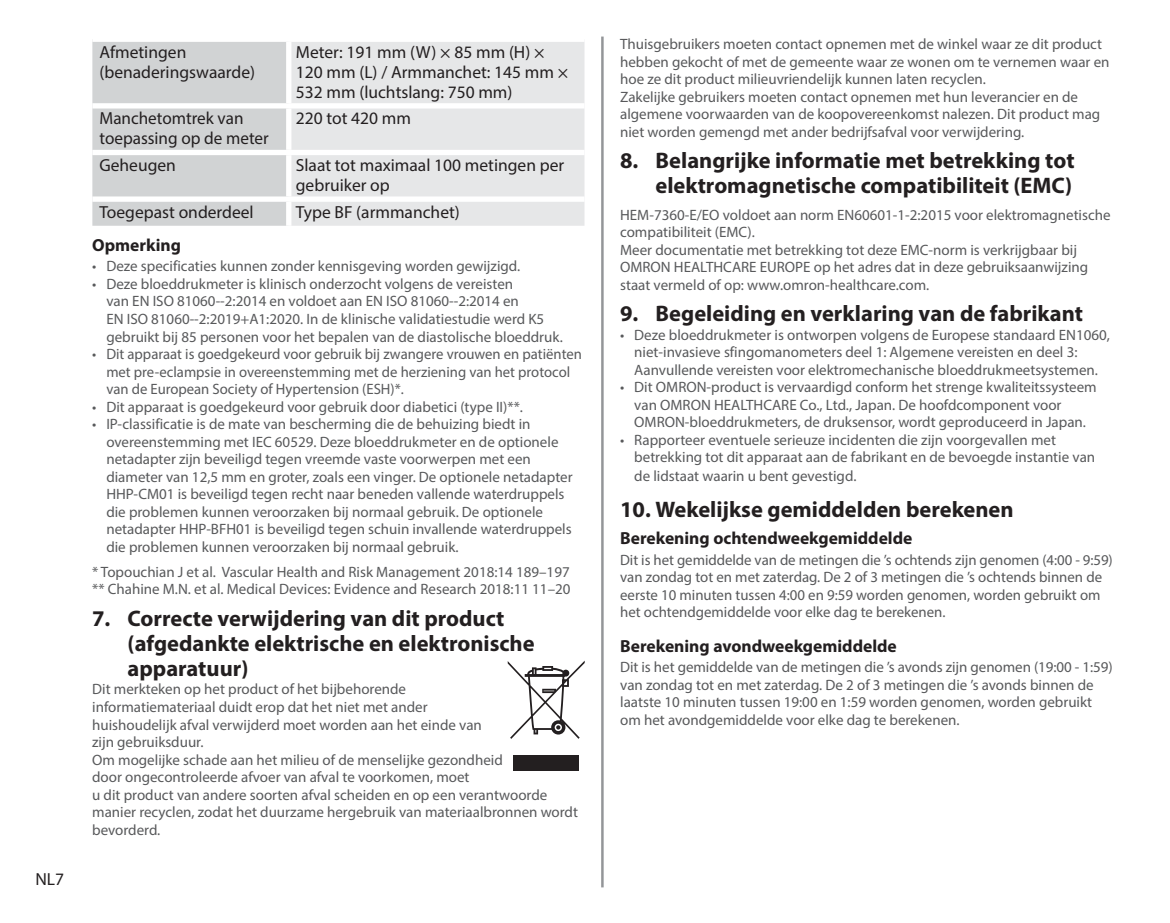
<style>
.page{position:relative;width:1170px;height:923px;background:#fff}
.page>*{position:absolute;margin:0;border:0;box-sizing:border-box;transform-origin:0 0}
.t1{font:700 22.5px/25px "Myriad Pro";color:#231f20}
.t2{font:17.5px/20px "Myriad Pro";color:#231f20}
.t3{font:700 17.5px "Myriad Pro";color:#231f20}
.t4{font:15px/17.5px "Myriad Pro";color:#58595b}
</style>
<div class="page">
<hr style="left:601px;top:37px;width:3px;height:850px;background:#939598">
<div style="left:92px;top:42px;width:194px;height:184px;background:#d1d3d4"></div>
<div style="left:291px;top:42px;width:294px;height:184px;background:#e6e7e8"></div>
<div style="left:92px;top:103px;width:493px;height:5px;background:#fff"></div>
<div style="left:92px;top:150px;width:493px;height:5px;background:#fff"></div>
<div style="left:92px;top:196px;width:493px;height:6px;background:#fff"></div>
<div style="left:513px;top:754px;width:66px;height:16px;background:#231f20"></div>
<svg style="left:508px;top:660px;width:77px;height:79px"></svg>
<p class="t2" style="left:35px;top:870px;width:30px">NL7</p>
<p class="t2" style="left:99px;top:44px;width:157px">Afmetingen (benaderingswaarde)</p>
<p class="t2" style="left:296px;top:44px;width:274px">Meter: 191 mm (W) × 85 mm (H) ×<br>120 mm (L) / Armmanchet: 145 mm ×<br>532 mm (luchtslang: 750 mm)</p>
<p class="t2" style="left:99px;top:110px;width:171px">Manchetomtrek van toepassing op de meter</p>
<p class="t2" style="left:296px;top:110px;width:117px">220 tot 420 mm</p>
<p class="t2" style="left:99px;top:157px;width:78px">Geheugen</p>
<p class="t2" style="left:296px;top:157px;width:270px">Slaat tot maximaal 100 metingen per gebruiker op</p>
<p class="t2" style="left:99px;top:204px;width:156px">Toegepast onderdeel</p>
<p class="t2" style="left:296px;top:204px;width:165px">Type BF (armmanchet)</p>
<p class="t3" style="left:92px;top:239px;width:90px">Opmerking</p>
<p class="t4" style="left:92px;top:259px;width:430px">• Deze specificaties kunnen zonder kennisgeving worden gewijzigd.</p>
<p class="t4" style="left:106px;top:277px;width:458px;text-indent:-14px">• Deze bloeddrukmeter is klinisch onderzocht volgens de vereisten<br>van EN ISO 81060--2:2014 en voldoet aan EN ISO 81060--2:2014 en<br>EN ISO 81060--2:2019+A1:2020. In de klinische validatiestudie werd K5 gebruikt bij 85 personen voor het bepalen van de diastolische bloeddruk.</p>
<p class="t4" style="left:106px;top:347px;width:477px;text-indent:-14px">• Dit apparaat is goedgekeurd voor gebruik bij zwangere vrouwen en patiënten met pre-eclampsie in overeenstemming met de herziening van het protocol van de European Society of Hypertension (ESH)*.</p>
<p class="t4" style="left:92px;top:399px;width:432px">• Dit apparaat is goedgekeurd voor gebruik door diabetici (type II)**.</p>
<p class="t4" style="left:106px;top:417px;width:468px;text-indent:-14px">• IP-classificatie is de mate van bescherming die de behuizing biedt in overeenstemming met IEC 60529. Deze bloeddrukmeter en de optionele netadapter zijn beveiligd tegen vreemde vaste voorwerpen met een diameter van 12,5 mm en groter, zoals een vinger. De optionele netadapter HHP-CM01 is beveiligd tegen recht naar beneden vallende waterdruppels die problemen kunnen veroorzaken bij normaal gebruik. De optionele netadapter HHP-BFH01 is beveiligd tegen schuin invallende waterdruppels die problemen kunnen veroorzaken bij normaal gebruik.</p>
<p class="t4" style="left:92px;top:564px;width:480px">* Topouchian J et al. Vascular Health and Risk Management 2018:14 189–197 ** Chahine M.N. et al. Medical Devices: Evidence and Research 2018:11 11–20</p>
<h1 class="t1" style="left:128px;top:608px;width:409px;text-indent:-35px">7. Correcte verwijdering van dit product (afgedankte elektrische en elektronische apparatuur)</h1>
<p class="t4" style="left:92px;top:682px;width:487px">Dit merkteken op het product of het bijbehorende<br>informatiemateriaal duidt erop dat het niet met ander<br>huishoudelijk afval verwijderd moet worden aan het einde van<br>zijn gebruiksduur.<br>Om mogelijke schade aan het milieu of de menselijke gezondheid<br>door ongecontroleerde afvoer van afval te voorkomen, moet<br>u dit product van andere soorten afval scheiden en op een verantwoorde manier recyclen, zodat het duurzame hergebruik van materiaalbronnen wordt bevorderd.</p>
<p class="t4" style="left:620px;top:37px;width:491px">Thuisgebruikers moeten contact opnemen met de winkel waar ze dit product hebben gekocht of met de gemeente waar ze wonen om te vernemen waar en hoe ze dit product milieuvriendelijk kunnen laten recyclen.<br>Zakelijke gebruikers moeten contact opnemen met hun leverancier en de algemene voorwaarden van de koopovereenkomst nalezen. Dit product mag niet worden gemengd met ander bedrijfsafval voor verwijdering.</p>
<h1 class="t1" style="left:620px;top:151px;width:456px;text-align:right">8. Belangrijke informatie met betrekking tot elektromagnetische compatibiliteit (EMC)</h1>
<p class="t4" style="left:620px;top:207px;width:492px">HEM-7360-E/EO voldoet aan norm EN60601-1-2:2015 voor elektromagnetische compatibiliteit (EMC).<br>Meer documentatie met betrekking tot deze EMC-norm is verkrijgbaar bij OMRON HEALTHCARE EUROPE op het adres dat in deze gebruiksaanwijzing staat vermeld of op: www.omron-healthcare.com.</p>
<h1 class="t1" style="left:620px;top:303px;width:464px">9. Begeleiding en verklaring van de fabrikant</h1>
<p class="t4" style="left:634px;top:328px;width:477px;text-indent:-14px">• Deze bloeddrukmeter is ontworpen volgens de Europese standaard EN1060, niet-invasieve sfingomanometers deel 1: Algemene vereisten en deel 3:<br>Aanvullende vereisten voor elektromechanische bloeddrukmeetsystemen.</p>
<p class="t4" style="left:634px;top:380px;width:464px;text-indent:-14px">• Dit OMRON-product is vervaardigd conform het strenge kwaliteitssysteem van OMRON HEALTHCARE Co., Ltd., Japan. De hoofdcomponent voor<br>OMRON-bloeddrukmeters, de druksensor, wordt geproduceerd in Japan.</p>
<p class="t4" style="left:634px;top:432px;width:462px;line-height:18.2px;text-indent:-14px">• Rapporteer eventuele serieuze incidenten die zijn voorgevallen met betrekking tot dit apparaat aan de fabrikant en de bevoegde instantie van de lidstaat waarin u bent gevestigd.</p>
<h1 class="t1" style="left:620px;top:499px;width:395px">10. Wekelijkse gemiddelden berekenen</h1>
<p class="t3" style="left:620px;top:532px;width:294px">Berekening ochtendweekgemiddelde</p>
<p class="t4" style="left:620px;top:552px;width:494px">Dit is het gemiddelde van de metingen die ’s ochtends zijn genomen (4:00 - 9:59) van zondag tot en met zaterdag. De 2 of 3 metingen die ’s ochtends binnen de eerste 10 minuten tussen 4:00 en 9:59 worden genomen, worden gebruikt om het ochtendgemiddelde voor elke dag te berekenen.</p>
<p class="t3" style="left:620px;top:639px;width:278px">Berekening avondweekgemiddelde</p>
<p class="t4" style="left:620px;top:660px;width:494px">Dit is het gemiddelde van de metingen die ’s avonds zijn genomen (19:00 - 1:59) van zondag tot en met zaterdag. De 2 of 3 metingen die ’s avonds binnen de laatste 10 minuten tussen 19:00 en 1:59 worden genomen, worden gebruikt om het avondgemiddelde voor elke dag te berekenen.</p>
</div>
